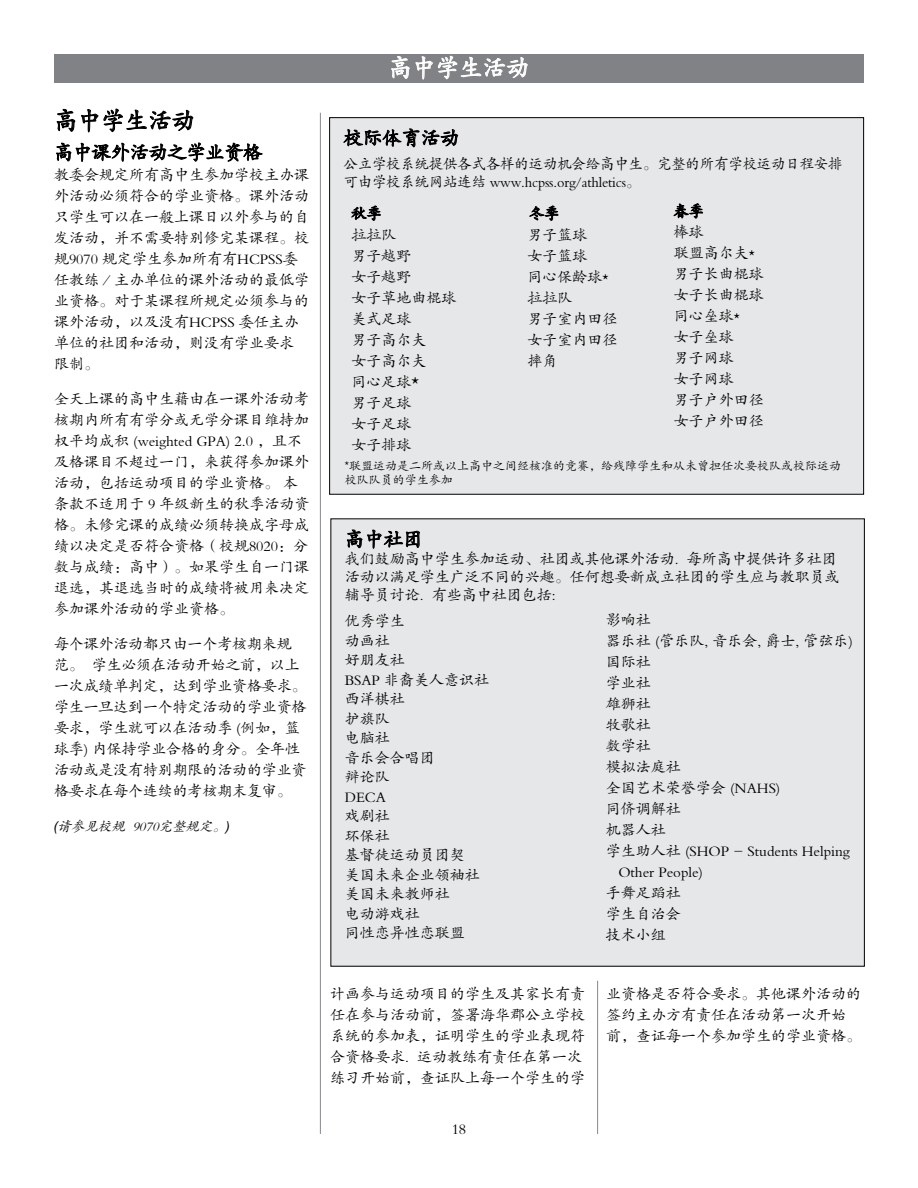
<style>
.page{position:relative;width:918px;height:1188px;background:#fff}
.page>*{position:absolute;margin:0;border:0;box-sizing:border-box;transform-origin:0 0}
.t1{font:24px "FZKTJW GB1 0";color:#fff}
.t2{font:24px "FZKTJW GB1 0";color:#000}
.t3{font:19.5px "FZKTJW GB1 0";letter-spacing:-.01em;color:#000}
.t4{font:15px/21px "FZKTJW GB1 0";color:#000}
.t5{font:15px/18px "FZKTJW GB1 0";color:#000;scale:.96 1}
.t6{font:italic 13.5px "FZKTJW GB1 0";color:#000}
.t7{font:12px/14.4px "FZKTJW GB1 0";color:#000}
.s1{font-family:"Helvetica Neue LT Std"}
.s2{font-size:12px}
</style>
<div class="page">
<div style="left:54px;top:54px;width:810px;height:28px;background:#808285"></div>
<svg style="left:391px;top:55px;width:137px;height:28px"></svg>
<svg style="left:56px;top:82px;width:207px;height:80px"></svg>
<div style="left:331px;top:519px;width:533px;height:447px;background:#e6e7e8"></div>
<svg style="left:347px;top:529px;width:73px;height:20px"></svg>
<div style="left:330px;top:118px;width:534px;height:376px;background:#e6e7e8"></div>
<svg style="left:343px;top:128px;width:115px;height:20px"></svg>
<svg style="left:352px;top:206px;width:29px;height:15px"></svg>
<svg style="left:530px;top:206px;width:28px;height:14px"></svg>
<svg style="left:674px;top:204px;width:29px;height:15px"></svg>
<hr style="left:597px;top:981px;width:1px;height:153px;background:#939598">
<hr style="left:320px;top:113px;width:1px;height:1021px;background:#939598">
<h1 class="t2" style="left:54px;top:108px;width:143px">高中学生活动</h1>
<h2 class="t3" style="left:54px;top:142px;width:210px">高中课外活动之学业资格</h2>
<p class="t4" style="left:54px;top:165px;width:256px">教委会规定所有高中生参加学校主办课外活动必须符合的学业资格。课外活动只学生可以在一般上课日以外参与的自发活动，并不需要特别修完某课程。校规9070 规定学生参加所有有HCPSS委任教练／主办单位的课外活动的最低学业资格。对于某课程所规定必须参与的课外活动，以及没有HCPSS 委任主办单位的社团和活动，则没有学业要求限制。</p>
<p class="t4" style="left:54px;top:389px;width:257px">全天上课的高中生藉由在一课外活动考核期内所有有学分或无学分课目维持加权平均成积 (weighted GPA) 2.0 ，且不及格课目不超过一门，来获得参加课外活动，包括运动项目的学业资格。 本条款不适用于 9 年级新生的秋季活动资格。未修完课的成绩必须转换成字母成绩以决定是否符合资格（校规8020：分数与成绩：高中）。如果学生自一门课退选，其退选当时的成绩将被用来决定参加课外活动的学业资格。</p>
<p class="t4" style="left:54px;top:634px;width:254px">每个课外活动都只由一个考核期来规范。 学生必须在活动开始之前，以上一次成绩单判定，达到学业资格要求。学生一旦达到一个特定活动的学业资格要求，学生就可以在活动季 (例如，篮球季) 内保持学业合格的身分。全年性活动或是没有特别期限的活动的学业资格要求在每个连续的考核期末复审。</p>
<p class="t6" style="left:54px;top:820px;width:178px"><span class="s1">(</span>请参见校规 9070完整规定。<span class="s1">)</span></p>
<h1 class="t1" style="left:388px;top:55px;width:143px">高中学生活动</h1>
<h2 class="t3" style="left:344px;top:128px;width:118px">校际体育活动</h2>
<p class="t5" style="left:344px;top:156px;width:521px">公立学校系统提供各式各样的运动机会给高中生。完整的所有学校运动日程安排可由学校系统网站连结 www.hcpss.org/athletics。</p>
<p class="t4" style="left:352px;top:203px;width:106px">秋季<br>拉拉队<br>男子越野<br>女子越野<br>女子草地曲棍球美式足球<br>男子高尔夫<br>女子高尔夫<br>同心足球*<br>男子足球<br>女子足球<br>女子排球</p>
<p class="t4" style="left:528px;top:203px;width:91px">冬季<br>男子篮球<br>女子篮球<br>同心保龄球<span class="s2">*</span>拉拉队<br>男子室内田径女子室内田径摔角</p>
<p class="t7" style="left:345px;top:459px;width:498px"><span class="s1">*</span>联盟运动是二所或以上高中之间经核准的竞赛，给残障学生和从未曾担任次要校队或校际运动校队队员的学生参加</p>
<p class="t4" style="left:674px;top:201px;width:91px">春季<br>棒球<br>联盟高尔夫<span class="s2">*</span>男子长曲棍球女子长曲棍球同心垒球<span class="s2">*<br></span>女子垒球<br>男子网球<br>女子网球<br>男子户外田径女子户外田径</p>
<h2 class="t3" style="left:345px;top:529px;width:79px">高中社团</h2>
<p class="t4" style="left:345px;top:550px;width:496px;line-height:18px">我们鼓励高中学生参加运动、社团或其他课外活动. 每所高中提供许多社团活动以满足学生广泛不同的兴趣。任何想要新成立社团的学生应与教职员或辅导员讨论. 有些高中社团包括:</p>
<p class="t4" style="left:345px;top:612px;width:146px;line-height:19.5px">优秀学生<br>动画社<br>好朋友社<br>BSAP 非裔美人意识社西洋棋社<br>护旗队<br>电脑社<br>音乐会合唱团<br>辩论队<br>DECA<br>戏剧社<br>环保社<br>基督徒运动员团契<br>美国未来企业领袖社美国未来教师社<br>电动游戏社<br>同性恋异性恋联盟</p>
<p class="t4" style="left:606px;top:609px;width:46px">影响社</p>
<p class="t4" style="left:606px;top:630px;width:249px">器乐社 (管乐队, 音乐会, 爵士, 管弦乐)</p>
<p class="t4" style="left:606px;top:651px;width:46px">国际社</p>
<p class="t4" style="left:606px;top:672px;width:46px">学业社</p>
<p class="t4" style="left:606px;top:693px;width:46px">雄狮社</p>
<p class="t4" style="left:606px;top:714px;width:46px">牧歌社</p>
<p class="t4" style="left:606px;top:735px;width:46px">数学社</p>
<p class="t4" style="left:606px;top:756px;width:76px">模拟法庭社</p>
<p class="t4" style="left:606px;top:777px;width:176px">全国艺术荣誉学会 (NAHS)</p>
<p class="t4" style="left:606px;top:798px;width:76px">同侪调解社</p>
<p class="t4" style="left:606px;top:819px;width:61px">机器人社</p>
<p class="t4" style="left:606px;top:840px;width:245px">学生助人社 (SHOP - Students Helping</p>
<p class="t4" style="left:618px;top:861px;width:86px">Other People)</p>
<p class="t4" style="left:606px;top:882px;width:76px">手舞足蹈社</p>
<p class="t4" style="left:606px;top:903px;width:76px">学生自治会</p>
<p class="t4" style="left:606px;top:924px;width:61px">技术小组</p>
<p class="t4" style="left:330px;top:984px;width:256px">计画参与运动项目的学生及其家长有责任在参与活动前，签署海华郡公立学校系统的参加表，证明学生的学业表现符合资格要求. 运动教练有责任在第一次练习开始前，查证队上每一个学生的学</p>
<p class="t4" style="left:606px;top:984px;width:256px">业资格是否符合要求。其他课外活动的签约主办方有责任在活动第一次开始前，查证每一个参加学生的学业资格。</p>
<p class="t4" style="left:452px;top:1119px;width:16px">18</p>
</div>
